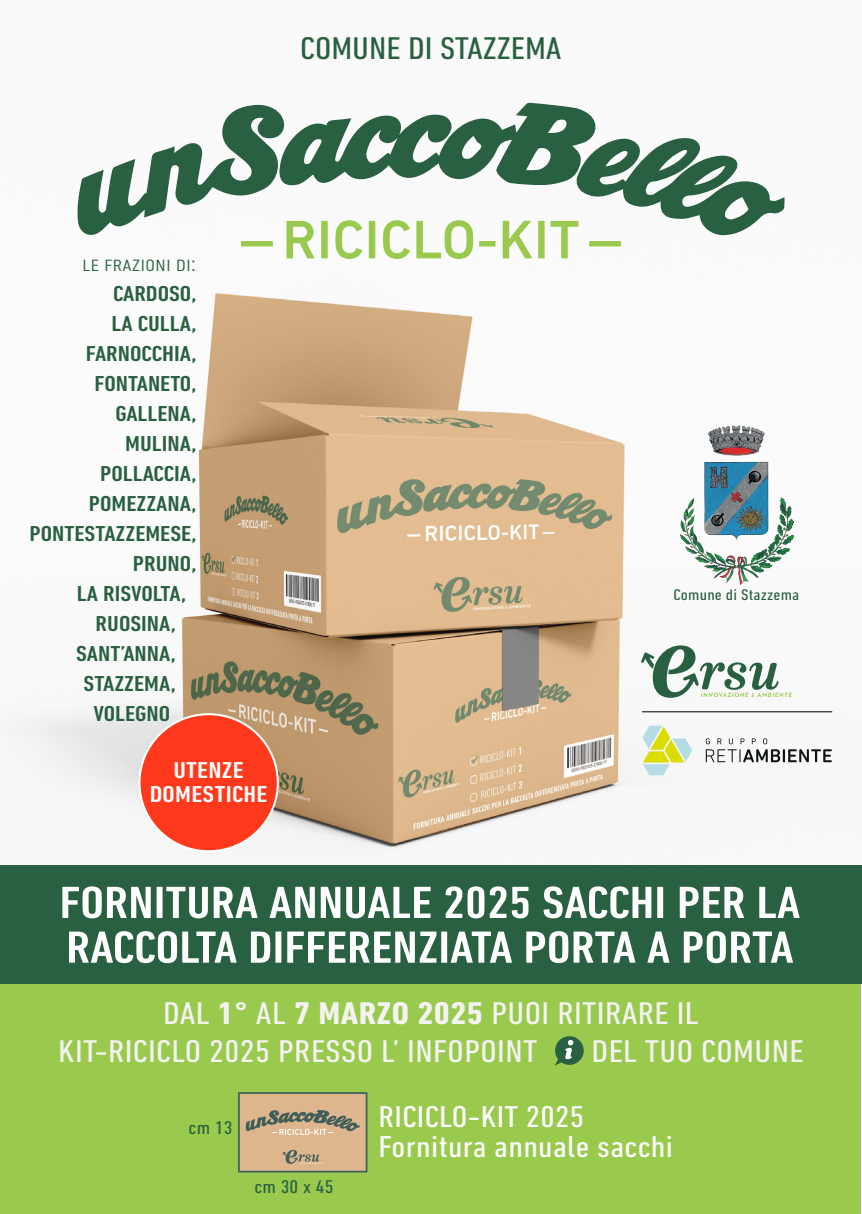
<style>
.page{position:relative;width:862px;height:1214px;background:#fff}
.page>*{position:absolute;margin:0;border:0;box-sizing:border-box;transform-origin:0 0}
.t1{font:condensed 32px/38.4px "DIN Next LT Pro";letter-spacing:.01em;color:#f5f3f2;scale:1.21 1}
.t2{font:condensed 32px "DIN Next LT Pro";color:#2a6042;scale:1.21 1}
.t3{font:condensed 30.6px/30.6px "DIN Next LT Pro";letter-spacing:.01em;color:#fff;scale:1.21 1}
.t4{font:500 condensed 23.4px/23.4px "DIN Next LT Pro";letter-spacing:.01em;color:#fff;text-align:center;scale:1.22 1}
.t5{font:500 condensed 22px "DIN Next LT Pro";color:#2a6042;scale:1.21 1}
.t6{font:300 condensed 22px "DIN Next LT Pro";color:#2a6042;scale:1.21 1}
.t7{font:condensed 18.8px "DIN Next LT Pro";letter-spacing:.01em;color:#2a6042;scale:1.21 1}
.t8{font:condensed 15.6px "DIN Next LT Pro";letter-spacing:.01em;color:#2a6042;scale:1.21 1}
.s1{font-weight:700}
</style>
<div class="page">
<div style="left:0;top:972px;width:860px;height:241px;background:#99ca4e"></div>
<img style="left:4px;top:102px;width:829px;height:748px">
<div style="left:0;top:865px;width:862px;height:118px;background:#2a6042"></div>
<svg style="left:76px;top:103px;width:708px;height:156px"></svg>
<div style="left:589px;top:241px;width:32px;height:5px;background:#99ca4e"></div>
<div style="left:241px;top:241px;width:32px;height:5px;background:#99ca4e"></div>
<div style="left:139px;top:714px;width:139px;height:137px;background:#ff3a1c;border-radius:50%"></div>
<svg style="left:238px;top:1092px;width:129px;height:80px;background:#c4a885"></svg>
<svg style="left:555px;top:1036px;width:29px;height:29px"></svg>
<img style="left:680px;top:425px;width:113px;height:159px">
<hr style="left:642px;top:711px;width:190px;height:1px;background:#111416">
<svg style="left:642px;top:725px;width:50px;height:50px"></svg>
<svg style="left:706px;top:738px;width:126px;height:24px"></svg>
<svg style="left:641px;top:645px;width:151px;height:52px"></svg>
<svg style="left:62px;top:886px;width:89px;height:32px"></svg>
<div style="left:157px;top:886px;width:6px;height:31px;background:#fff"></div>
<svg style="left:166px;top:886px;width:42px;height:32px"></svg>
<svg style="left:214px;top:886px;width:44px;height:31px"></svg>
<svg style="left:270px;top:886px;width:45px;height:31px"></svg>
<svg style="left:321px;top:886px;width:19px;height:31px"></svg>
<svg style="left:346px;top:886px;width:84px;height:32px"></svg>
<svg style="left:446px;top:886px;width:38px;height:32px"></svg>
<svg style="left:490px;top:886px;width:16px;height:31px"></svg>
<svg style="left:512px;top:886px;width:16px;height:32px"></svg>
<svg style="left:543px;top:886px;width:108px;height:32px"></svg>
<div style="left:657px;top:886px;width:6px;height:31px;background:#fff"></div>
<svg style="left:680px;top:886px;width:64px;height:31px"></svg>
<svg style="left:759px;top:886px;width:40px;height:31px"></svg>
<svg style="left:69px;top:931px;width:168px;height:32px"></svg>
<svg style="left:251px;top:931px;width:19px;height:31px"></svg>
<div style="left:275px;top:931px;width:6px;height:31px;background:#fff"></div>
<svg style="left:287px;top:931px;width:149px;height:31px"></svg>
<div style="left:441px;top:931px;width:6px;height:31px;background:#fff"></div>
<svg style="left:451px;top:931px;width:61px;height:31px"></svg>
<svg style="left:526px;top:931px;width:109px;height:32px"></svg>
<svg style="left:647px;top:931px;width:22px;height:31px"></svg>
<svg style="left:684px;top:931px;width:109px;height:32px"></svg>
<h1 class="t2" style="left:300px;top:30px;width:217px">COMUNE DI STAZZEMA</h1>
<p class="t6" style="left:82px;top:251px;width:96px">le frazioni di:</p>
<p class="t5" style="left:113px;top:281px;width:70px">CARDOSO,</p>
<p class="t5" style="left:112px;top:311px;width:72px">LA CULLA,</p>
<p class="t5" style="left:86px;top:341px;width:93px">FARNOCCHIA,</p>
<p class="t5" style="left:94px;top:371px;width:86px">FONTANETO,</p>
<p class="t5" style="left:115px;top:401px;width:68px">GALLENA,</p>
<p class="t5" style="left:125px;top:431px;width:60px">MULINA,</p>
<p class="t5" style="left:100px;top:461px;width:81px">POLLACCIA,</p>
<p class="t5" style="left:89px;top:491px;width:90px">POMEZZANA,</p>
<p class="t5" style="left:29px;top:521px;width:139px">PONTESTAZZEMESE,</p>
<p class="t5" style="left:133px;top:551px;width:54px">PRUNO,</p>
<p class="t5" style="left:77px;top:581px;width:92px">LA RISVOLTA,</p>
<p class="t5" style="left:96px;top:611px;width:68px">RUOSINA,</p>
<p class="t5" style="left:76px;top:641px;width:84px">SANT’ANNA,</p>
<p class="t5" style="left:83px;top:671px;width:78px">STAZZEMA,</p>
<p class="t5" style="left:93px;top:701px;width:65px">VOLEGNO</p>
<p class="t4" style="left:150px;top:758px;width:98px">UTENZE<br>DOMESTICHE</p>
<p class="t8" style="left:673px;top:586px;width:105px">Comune di Stazzema</p>
<h1 class="t1" style="left:58px;top:993px;width:531px;text-indent:105px">DAL <span class="s1">1°</span> AL <span class="s1">7 MARZO 2025</span> PUOI RITIRARE IL<br>KIT-RICICLO 2025 PRESSO L’ INFOPOINT</h1>
<h1 class="t1" style="left:591px;top:1031px;width:177px">DEL TUO COMUNE</h1>
<p class="t7" style="left:189px;top:1117px;width:38px">cm 13</p>
<p class="t7" style="left:254px;top:1175px;width:67px">cm 30 x 45</p>
<h2 class="t3" style="left:378px;top:1100px;width:245px">RICICLO-KIT 2025<br>Fornitura annuale sacchi</h2>
</div>
